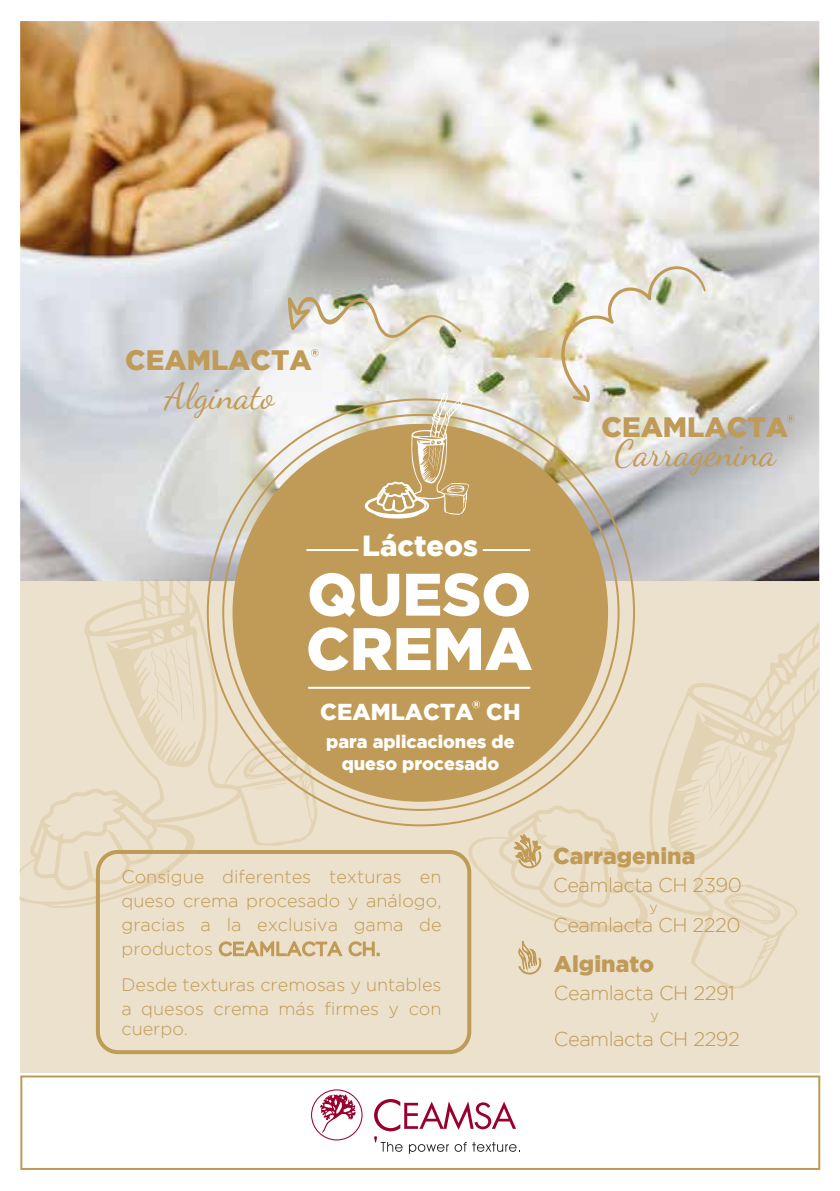
<style>
.page{position:relative;width:840px;height:1191px;background:#fff}
.page>*{position:absolute;margin:0;border:0;box-sizing:border-box;transform-origin:0 0}
.t1{font:900 59.8px/54.4px "Gotham";color:#fff}
.t2{font:36.4px "Dancing Script";color:#c09b57}
.t3{font:900 29px "Gotham";color:#fff}
.t4{font:900 28px "Gotham";color:#c09b57}
.t5{font:900 23px "Gotham";color:#fff}
.t6{font:900 22.8px "Gotham";color:#c09b57}
.t7{font:300 20px "Gotham";letter-spacing:-.025em;color:#c09b57}
.t8{font:300 18px/24px "Gotham";color:#c09b57;text-align:justify}
.t9{font:900 18px/22px "Gotham";color:#fff;text-align:center}
.t10{font:300 14px "Gotham";color:#c09b57}
</style>
<div class="page">
<img style="left:20px;top:21px;width:798px;height:560px">
<div style="left:20px;top:581px;width:798px;height:491px;background:#ece1cc"></div>
<svg style="left:218px;top:941px;width:161px;height:16px"></svg>
<div style="left:232px;top:424px;width:375px;height:377px;background:#c09b57;border-radius:50%"></div>
<hr style="left:306px;top:549px;width:52px;height:2px;background:#fff">
<hr style="left:308px;top:687px;width:222px;height:2px;background:#fff">
<div style="left:96px;top:850px;width:375px;height:204px;border:4px solid #c09b57;border-radius:20px"></div>
<hr style="left:482px;top:549px;width:48px;height:2px;background:#fff">
<div style="left:20px;top:1075px;width:799px;height:95px;border:2px solid #c09b57"></div>
<svg style="left:311px;top:349px;width:7px;height:7px"></svg>
<svg style="left:786px;top:415px;width:7px;height:7px"></svg>
<svg style="left:472px;top:700px;width:7px;height:8px"></svg>
<svg style="left:288px;top:295px;width:174px;height:44px"></svg>
<svg style="left:555px;top:264px;width:150px;height:138px"></svg>
<svg style="left:363px;top:391px;width:106px;height:128px"></svg>
<svg style="left:374px;top:1099px;width:143px;height:55px"></svg>
<svg style="left:311px;top:1089px;width:51px;height:51px"></svg>
<svg style="left:518px;top:941px;width:23px;height:34px"></svg>
<svg style="left:19px;top:579px;width:299px;height:331px"></svg>
<svg style="left:616px;top:602px;width:201px;height:312px"></svg>
<svg style="left:702px;top:746px;width:63px;height:81px"></svg>
<svg style="left:690px;top:884px;width:108px;height:105px"></svg>
<svg style="left:467px;top:802px;width:182px;height:130px"></svg>
<h3 class="t4" style="left:125px;top:344px;width:188px">CEAMLACTA</h3>
<h2 class="t2" style="left:165px;top:375px;width:111px">Alginato</h2>
<h3 class="t3" style="left:362px;top:528px;width:117px">Lácteos</h3>
<h1 class="t1" style="left:306px;top:566px;width:227px">QUESO<br>CREMA</h1>
<p class="t5" style="left:320px;top:698px;width:202px">CEAMLACTA CH</p>
<p class="t9" style="left:326px;top:730px;width:190px">para aplicaciones de queso procesado</p>
<h3 class="t4" style="left:601px;top:411px;width:188px">CEAMLACTA</h3>
<h2 class="t2" style="left:614px;top:431px;width:163px">Carragenina</h2>
<p class="t8" style="left:121px;top:864px;width:321px">Consigue diferentes texturas en queso crema procesado y análogo, gracias a la exclusiva gama de</p>
<p class="t8" style="left:121px;top:972px;width:321px">Desde texturas cremosas y untables a quesos crema más firmes y con</p>
<p class="t8" style="left:121px;top:1016px;width:68px">cuerpo.</p>
<p class="t6" style="left:553px;top:843px;width:143px">Carragenina</p>
<p class="t7" style="left:553px;top:874px;width:190px">Ceamlacta CH 2390</p>
<p class="t10" style="left:649px;top:899px;width:10px">y</p>
<p class="t7" style="left:553px;top:914px;width:189px">Ceamlacta CH 2220</p>
<p class="t6" style="left:553px;top:950px;width:102px">Alginato</p>
<p class="t7" style="left:553px;top:982px;width:182px">Ceamlacta CH 2291</p>
<p class="t10" style="left:650px;top:1007px;width:10px">y</p>
<p class="t7" style="left:553px;top:1027px;width:187px">Ceamlacta CH 2292</p>
</div>
